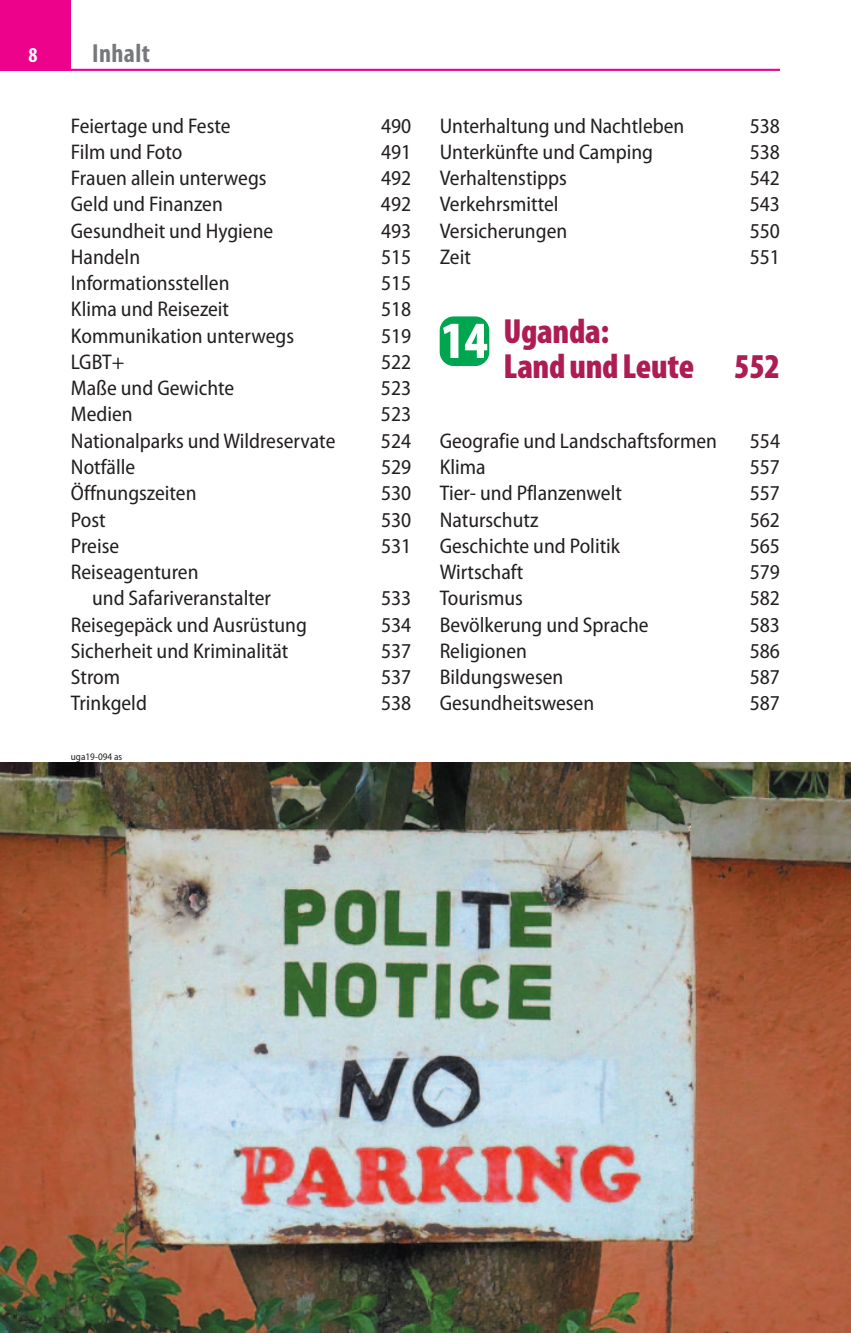
<style>
.page{position:relative;width:851px;height:1333px;background:#fff}
.page>*{position:absolute;margin:0;border:0;box-sizing:border-box;transform-origin:0 0}
.t1{font:900 condensed 52.5px "Myriad Pro";color:#fff}
.t2{font:900 condensed 35px/35px "Myriad Pro";letter-spacing:-.01em;color:#ad1d54}
.t3{font:700 condensed 26.25px "Myriad Pro";letter-spacing:.015em;color:#76787b}
.t4{font:semi-condensed 21.25px/26.2px "Myriad Pro";color:#231f20}
.t5{font:700 condensed 21.25px "Myriad Pro";color:#fff}
.t6{font:semi-condensed 10px "Myriad Pro";color:#231f20}
</style>
<div class="page">
<hr style="left:71px;top:69px;width:709px;height:2px;background:#ed028c">
<div style="left:0;top:0;width:71px;height:71px;background:#ed028c"></div>
<img style="left:0;top:763px;width:850px;height:569px">
<div style="left:439px;top:316px;width:50px;height:50px;background:#00a54f;border-radius:14px"></div>
<p class="t5" style="left:28px;top:48px;width:11px">8</p>
<p class="t3" style="left:92px;top:44px;width:59px">Inhalt</p>
<p class="t4" style="left:71px;top:114px;width:161px">Feiertage und Feste</p>
<p class="t4" style="left:381px;top:114px;width:32px">490</p>
<p class="t4" style="left:71px;top:140px;width:113px">Film und Foto</p>
<p class="t4" style="left:381px;top:140px;width:32px">491</p>
<p class="t4" style="left:71px;top:167px;width:197px">Frauen allein unterwegs</p>
<p class="t4" style="left:381px;top:167px;width:32px">492</p>
<p class="t4" style="left:71px;top:193px;width:153px">Geld und Finanzen</p>
<p class="t4" style="left:381px;top:193px;width:32px">492</p>
<p class="t4" style="left:71px;top:219px;width:204px">Gesundheit und Hygiene</p>
<p class="t4" style="left:381px;top:219px;width:32px">493</p>
<p class="t4" style="left:71px;top:245px;width:71px">Handeln</p>
<p class="t4" style="left:381px;top:245px;width:32px">515</p>
<p class="t4" style="left:71px;top:272px;width:160px">Informationsstellen</p>
<p class="t4" style="left:381px;top:272px;width:32px">515</p>
<p class="t4" style="left:71px;top:298px;width:160px">Klima und Reisezeit</p>
<p class="t4" style="left:381px;top:298px;width:32px">518</p>
<p class="t4" style="left:71px;top:324px;width:225px">Kommunikation unterwegs</p>
<p class="t4" style="left:381px;top:324px;width:32px">519</p>
<p class="t4" style="left:71px;top:350px;width:55px">LGBT+</p>
<p class="t4" style="left:381px;top:350px;width:32px">522</p>
<p class="t4" style="left:71px;top:377px;width:165px">Maße und Gewichte</p>
<p class="t4" style="left:381px;top:377px;width:32px">523</p>
<p class="t4" style="left:71px;top:403px;width:63px">Medien</p>
<p class="t4" style="left:381px;top:403px;width:32px">523</p>
<p class="t4" style="left:71px;top:429px;width:266px">Nationalparks und Wildreservate</p>
<p class="t4" style="left:381px;top:429px;width:32px">524</p>
<p class="t4" style="left:71px;top:455px;width:66px">Notfälle</p>
<p class="t4" style="left:381px;top:455px;width:32px">529</p>
<p class="t4" style="left:71px;top:482px;width:127px">Öffnungszeiten</p>
<p class="t4" style="left:381px;top:482px;width:32px">530</p>
<p class="t4" style="left:71px;top:508px;width:36px">Post</p>
<p class="t4" style="left:381px;top:508px;width:32px">530</p>
<p class="t4" style="left:71px;top:534px;width:50px">Preise</p>
<p class="t4" style="left:381px;top:534px;width:32px">531</p>
<p class="t4" style="left:92px;top:560px;width:180px;text-indent:-21px">Reiseagenturen<br>und Safariveranstalter</p>
<p class="t4" style="left:381px;top:587px;width:32px">533</p>
<p class="t4" style="left:71px;top:613px;width:237px">Reisegepäck und Ausrüstung</p>
<p class="t4" style="left:381px;top:613px;width:32px">534</p>
<p class="t4" style="left:71px;top:639px;width:219px">Sicherheit und Kriminalität</p>
<p class="t4" style="left:381px;top:639px;width:32px">537</p>
<p class="t4" style="left:71px;top:665px;width:51px">Strom</p>
<p class="t4" style="left:381px;top:665px;width:32px">537</p>
<p class="t4" style="left:71px;top:692px;width:77px">Trinkgeld</p>
<p class="t4" style="left:381px;top:692px;width:32px">538</p>
<p class="t6" style="left:71px;top:753px;width:53px">uga19-094 as</p>
<p class="t4" style="left:439px;top:114px;width:246px">Unterhaltung und Nachtleben</p>
<p class="t4" style="left:749px;top:114px;width:32px">538</p>
<p class="t4" style="left:439px;top:140px;width:215px">Unterkünfte und Camping</p>
<p class="t4" style="left:749px;top:140px;width:32px">538</p>
<p class="t4" style="left:439px;top:167px;width:129px">Verhaltenstipps</p>
<p class="t4" style="left:749px;top:167px;width:32px">542</p>
<p class="t4" style="left:439px;top:193px;width:120px">Verkehrsmittel</p>
<p class="t4" style="left:749px;top:193px;width:32px">543</p>
<p class="t4" style="left:439px;top:219px;width:129px">Versicherungen</p>
<p class="t4" style="left:749px;top:219px;width:32px">550</p>
<p class="t4" style="left:439px;top:245px;width:33px">Zeit</p>
<p class="t4" style="left:749px;top:245px;width:32px">551</p>
<h1 class="t1" style="left:441px;top:321px;width:48px">14</h1>
<h2 class="t2" style="left:503px;top:316px;width:278px">Uganda:<br>Land und Leute 552</h2>
<p class="t4" style="left:439px;top:429px;width:279px">Geografie und Landschaftsformen</p>
<p class="t4" style="left:749px;top:429px;width:32px">554</p>
<p class="t4" style="left:439px;top:455px;width:48px">Klima</p>
<p class="t4" style="left:749px;top:455px;width:32px">557</p>
<p class="t4" style="left:439px;top:482px;width:184px">Tier- und Pflanzenwelt</p>
<p class="t4" style="left:749px;top:482px;width:32px">557</p>
<p class="t4" style="left:439px;top:508px;width:100px">Naturschutz</p>
<p class="t4" style="left:749px;top:508px;width:32px">562</p>
<p class="t4" style="left:439px;top:534px;width:182px">Geschichte und Politik</p>
<p class="t4" style="left:749px;top:534px;width:32px">565</p>
<p class="t4" style="left:439px;top:560px;width:85px">Wirtschaft</p>
<p class="t4" style="left:749px;top:560px;width:32px">579</p>
<p class="t4" style="left:439px;top:587px;width:85px">Tourismus</p>
<p class="t4" style="left:749px;top:587px;width:32px">582</p>
<p class="t4" style="left:439px;top:613px;width:210px">Bevölkerung und Sprache</p>
<p class="t4" style="left:749px;top:613px;width:32px">583</p>
<p class="t4" style="left:439px;top:639px;width:89px">Religionen</p>
<p class="t4" style="left:749px;top:639px;width:32px">586</p>
<p class="t4" style="left:439px;top:665px;width:125px">Bildungswesen</p>
<p class="t4" style="left:749px;top:665px;width:32px">587</p>
<p class="t4" style="left:439px;top:692px;width:156px">Gesundheitswesen</p>
<p class="t4" style="left:749px;top:692px;width:32px">587</p>
</div>
